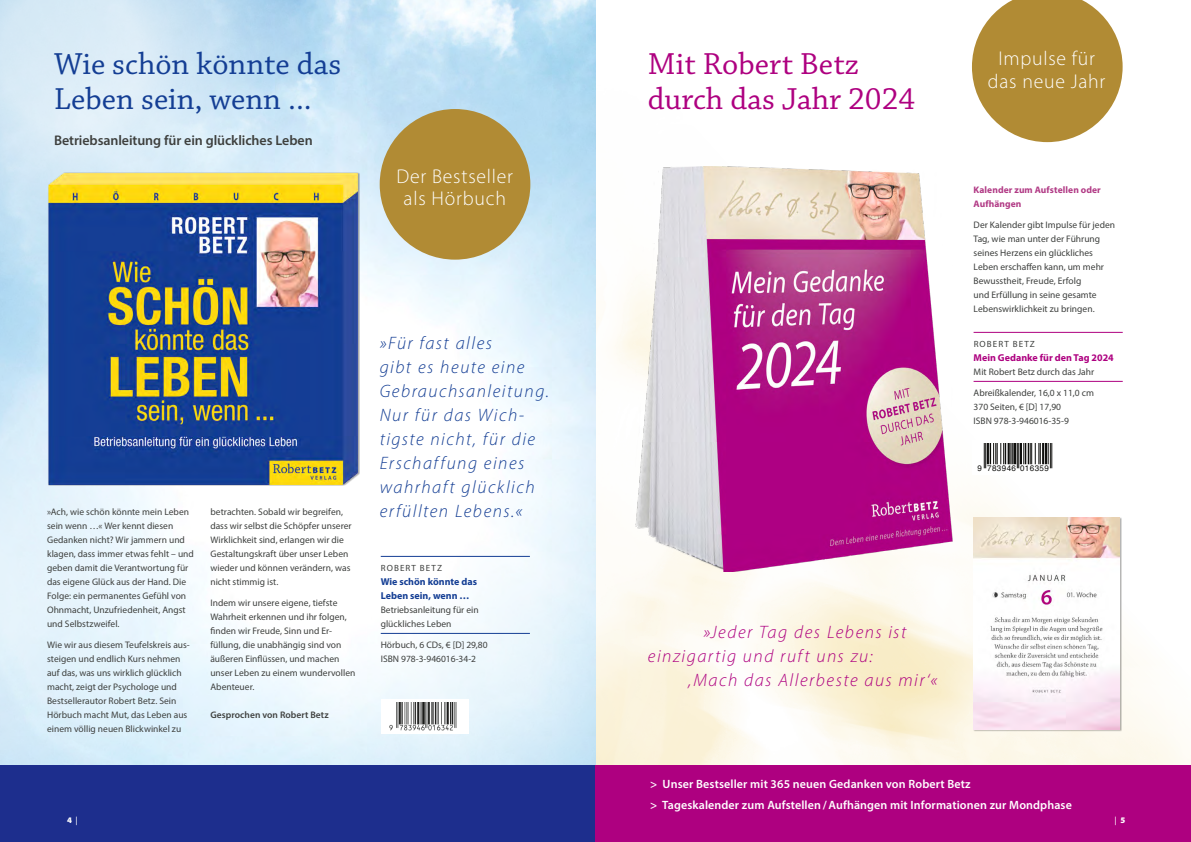
<style>
.page{position:relative;width:1191px;height:842px;background:#fff}
.page>*{position:absolute;margin:0;border:0;box-sizing:border-box;transform-origin:0 0}
.t1{font:32px/35px "Chaparral Pro";color:#143e94}
.t2{font:32px/35px "Chaparral Pro";color:#ae0080}
.t3{font:300 20px/22.5px "Myriad Pro";letter-spacing:.04em;color:#fff;text-align:center}
.t4{font:italic 300 18px/24px "Myriad Pro";letter-spacing:.085em;color:#143e94}
.t5{font:italic 300 18px/24px "Myriad Pro";letter-spacing:.085em;color:#ae0080}
.t6{font:600 14px "Myriad Pro";letter-spacing:-.005em;color:#3e403e}
.t7{font:600 12px/21px "Myriad Pro";letter-spacing:.01em;color:#fff}
.t8{font:700 10px/14px "Myriad Pro";color:#143e94}
.t9{font:700 10px "Myriad Pro";color:#ae0080}
.t10{font:9.5px/14px "Myriad Pro";color:#3e403e}
.t11{font:700 9.5px/14px "Myriad Pro";letter-spacing:.01em;color:#b13a85}
.t12{font:600 9.5px "Myriad Pro";letter-spacing:.005em;color:#3e403e}
.t13{font:9px "Myriad Pro";letter-spacing:.12em;color:#3e403e}
.t14{font:900 8.5px "Myriad Pro";color:#fff}
.t15{font:600 condensed 8.5px "Myriad Pro";color:#fff}
.t16{font:8.1px "Helvetica";letter-spacing:.05em;color:#0f0f0d}
.s1{font-weight:600;font-stretch:condensed}
.s2{font-weight:900;font-stretch:normal}
</style>
<div class="page">
<img style="left:0;top:0;width:1191px;height:765px">
<svg style="left:266px;top:396px;width:527px;height:369px"></svg>
<hr style="left:381px;top:556px;width:149px;height:1px;background:#143e94">
<hr style="left:381px;top:633px;width:149px;height:1px;background:#143e94">
<svg style="left:381px;top:700px;width:87px;height:34px"></svg>
<img style="left:382px;top:703px;width:84px;height:31px">
<svg style="left:0;top:368px;width:266px;height:397px;fill:#e5f4fd"></svg>
<svg style="left:0;top:0;width:390px;height:298px"></svg>
<div style="left:0;top:765px;width:595px;height:77px;background:#1d2e8d"></div>
<div style="left:595px;top:765px;width:596px;height:77px;background:#ae0080"></div>
<img style="left:635px;top:166px;width:317px;height:405px">
<div style="left:973px;top:517px;width:149px;height:215px;background:#0f0f0d;opacity:.33"></div>
<img style="left:973px;top:517px;width:146px;height:212px">
<hr style="left:973px;top:332px;width:149px;height:1px;background:#ae0080">
<hr style="left:973px;top:381px;width:149px;height:1px;background:#ae0080">
<svg style="left:972px;top:0;width:150px;height:142px"></svg>
<div style="left:380px;top:109px;width:150px;height:151px;background:#b18b34;border-radius:50%"></div>
<div style="left:972px;top:440px;width:87px;height:35px;background:#fff"></div>
<svg style="left:983px;top:443px;width:70px;height:26px"></svg>
<svg style="left:984px;top:443px;width:2px;height:25px"></svg>
<hr style="left:986px;top:443px;width:3px;height:21px;background:#0f0f0d">
<hr style="left:989px;top:443px;width:2px;height:21px;background:#0f0f0d">
<svg style="left:993px;top:443px;width:11px;height:21px"></svg>
<hr style="left:1004px;top:443px;width:2px;height:21px;background:#0f0f0d">
<hr style="left:1007px;top:443px;width:2px;height:21px;background:#0f0f0d">
<svg style="left:1010px;top:443px;width:14px;height:25px"></svg>
<hr style="left:1024px;top:443px;width:2px;height:21px;background:#0f0f0d">
<hr style="left:1027px;top:443px;width:2px;height:21px;background:#0f0f0d">
<svg style="left:1030px;top:443px;width:11px;height:21px"></svg>
<hr style="left:1042px;top:443px;width:2px;height:21px;background:#0f0f0d">
<hr style="left:1045px;top:443px;width:2px;height:21px;background:#0f0f0d">
<svg style="left:1047px;top:443px;width:5px;height:25px"></svg>
<img style="left:33px;top:159px;width:339px;height:348px">
<h1 class="t1" style="left:54px;top:48px;width:288px">Wie schön könnte das<br>Leben sein, wenn ...</h1>
<h3 class="t6" style="left:54px;top:132px;width:260px">Betriebsanleitung für ein glückliches Leben</h3>
<h2 class="t3" style="left:396px;top:165px;width:118px">Der Bestseller als Hörbuch</h2>
<p class="t10" style="left:47px;top:505px;width:148px">»Ach, wie schön könnte mein Leben sein wenn …« Wer kennt diesen<br>Gedanken nicht? Wir jammern und klagen, dass immer etwas fehlt – und geben damit die Verantwortung für das eigene Glück aus der Hand. Die<br>Folge: ein permanentes Gefühl von<br>Ohnmacht, Unzufriedenheit, Angst und Selbstzweifel.</p>
<p class="t10" style="left:47px;top:638px;width:144px">Wie wir aus diesem Teufelskreis aus&shy;steigen und endlich Kurs nehmen auf das, was uns wirklich glücklich macht, zeigt der Psychologe und Bestsellerautor Robert Betz. Sein Hörbuch macht Mut, das Leben aus einem völlig neuen Blickwinkel zu</p>
<p class="t10" style="left:210px;top:505px;width:143px">betrachten. Sobald wir begreifen, dass wir selbst die Schöpfer unserer<br>Wirklichkeit sind, erlangen wir die<br>Gestaltungskraft über unser Leben wieder und können verändern, was nicht stimmig ist.</p>
<p class="t10" style="left:210px;top:596px;width:147px">Indem wir unsere eigene, tiefste<br>Wahrheit erkennen und ihr folgen, finden wir Freude, Sinn und Er&shy;füllung, die unabhängig sind von äußeren Einflüssen, und machen unser Leben zu einem wundervollen<br>Abenteuer.</p>
<p class="t12" style="left:210px;top:709px;width:120px">Gesprochen von Robert Betz</p>
<h3 class="t4" style="left:380px;top:331px;width:171px">»Für fast alles<br>gibt es heute eine<br>Gebrauchsanleitung.<br>Nur für das Wich&shy;tigste nicht, für die<br>Erschaffung eines wahrhaft glücklich erfüllten Lebens.«</h3>
<p class="t13" style="left:381px;top:562px;width:63px">ROBERT BETZ</p>
<p class="t8" style="left:381px;top:574px;width:98px">Wie schön könnte das<br>Leben sein, wenn …</p>
<p class="t10" style="left:381px;top:603px;width:99px">Betriebsanleitung für ein glückliches Leben</p>
<p class="t10" style="left:381px;top:638px;width:109px">Hörbuch, 6 CDs, € [D] 29,80<br>ISBN 978-3-946016-34-2</p>
<h1 class="t2" style="left:648px;top:48px;width:269px">Mit Robert Betz durch das Jahr 2024</h1>
<h2 class="t3" style="left:988px;top:47px;width:119px">Impulse für das neue Jahr</h2>
<p class="t11" style="left:973px;top:182px;width:129px">Kalender zum Aufstellen oder<br>Aufhängen</p>
<p class="t10" style="left:973px;top:218px;width:143px">Der Kalender gibt Impulse für jeden<br>Tag, wie man unter der Führung seines Herzens ein glückliches<br>Leben erschaffen kann, um mehr<br>Bewusstheit, Freude, Erfolg<br>und Erfüllung in seine gesamte<br>Lebenswirklichkeit zu bringen.</p>
<p class="t13" style="left:973px;top:338px;width:63px">ROBERT BETZ</p>
<p class="t9" style="left:973px;top:351px;width:142px">Mein Gedanke für den Tag 2024</p>
<p class="t10" style="left:973px;top:365px;width:122px">Mit Robert Betz durch das Jahr</p>
<p class="t10" style="left:973px;top:386px;width:122px">Abreißkalender, 16,0 x 11,0 cm<br>370 Seiten, € [D] 17,90<br>ISBN 978-3-946016-35-9</p>
<p class="t16" style="left:977px;top:462px;width:73px">9 783946 016359</p>
<h3 class="t5" style="left:648px;top:620px;width:260px;text-indent:55px">»Jeder Tag des Lebens ist einzigartig und ruft uns zu:</h3>
<h3 class="t5" style="left:688px;top:668px;width:250px">,Mach das Allerbeste aus mir‘«</h3>
<p class="t7" style="left:650px;top:773px;width:423px">&gt; Unser Bestseller mit 365 neuen Gedanken von Robert Betz<br>&gt; Tageskalender zum Aufstellen /Aufhängen mit Informationen zur Mondphase</p>
<p class="t14" style="left:67px;top:814px;width:12px">4 <span class="s1">|</span></p>
<p class="t15" style="left:1114px;top:815px;width:12px">| <span class="s2">5</span></p>
</div>
